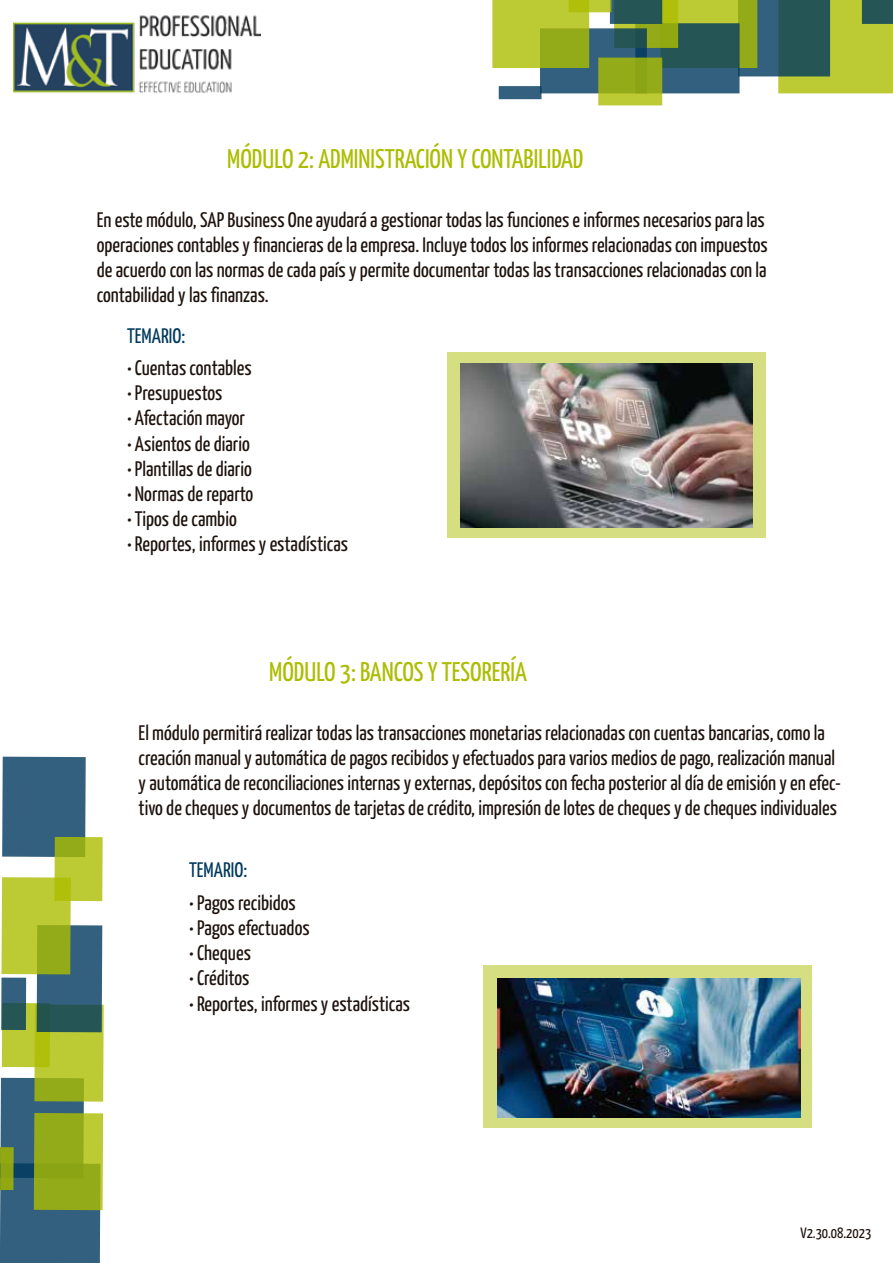
<style>
.page{position:relative;width:893px;height:1263px;background:#fff}
.page>*{position:absolute;margin:0;border:0;box-sizing:border-box;transform-origin:0 0}
.t1{font:27px "Yanone Kaffeesatz";color:#acbd00}
.t2{font:21px/25.2px "Yanone Kaffeesatz";color:#1e120d}
.t3{font:21px "Yanone Kaffeesatz";color:#00395e}
.t4{font:15px "Yanone Kaffeesatz";color:#1e120d}
</style>
<div class="page">
<div style="left:738px;top:0;width:92px;height:76px;background:#33607e"></div>
<svg style="left:678px;top:0;width:79px;height:68px;background:#a7b927"></svg>
<svg style="left:647px;top:23px;width:92px;height:70px;background:#2b5a64"></svg>
<svg style="left:614px;top:0;width:64px;height:48px"></svg>
<div style="left:610px;top:0;width:52px;height:24px;background:#255655;border:2px solid #00395e"></div>
<div style="left:499px;top:86px;width:42px;height:13px;background:#33607e;border:2px solid #00395e"></div>
<svg style="left:778px;top:0;width:115px;height:93px;background:#799642"></svg>
<div style="left:569px;top:0;width:42px;height:12px;background:#bcca33"></div>
<svg style="left:540px;top:28px;width:107px;height:65px;background:#305d73"></svg>
<svg style="left:492px;top:0;width:97px;height:68px;background:#afc02a"></svg>
<svg style="left:598px;top:58px;width:64px;height:47px;background:#9bb01f"></svg>
<svg style="left:0;top:877px;width:104px;height:386px;background:#7c9857"></svg>
<div style="left:2px;top:757px;width:84px;height:100px;background:#33607e"></div>
<svg style="left:57px;top:840px;width:43px;height:58px;background:#b2c229"></svg>
<div style="left:54px;top:837px;width:49px;height:64px;border:2px solid #acbd00"></div>
<div style="left:447px;top:352px;width:318px;height:186px;background:#d5de80"></div>
<div style="left:483px;top:965px;width:328px;height:163px;background:#d5de80"></div>
<img style="left:497px;top:979px;width:303px;height:138px">
<img style="left:460px;top:363px;width:293px;height:165px">
<img style="left:14px;top:15px;width:246px;height:79px">
<p class="t1" style="left:227px;top:142px;width:358px">MÓDULO 2: ADMINISTRACIÓN Y CONTABILIDAD</p>
<p class="t2" style="left:97px;top:206px;width:673px">En este módulo, SAP Business One ayudará a gestionar todas las funciones e informes necesarios para las operaciones contables y financieras de la empresa. Incluye todos los informes relacionadas con impuestos de acuerdo con las normas de cada país y permite documentar todas las transacciones relacionadas con la contabilidad y las finanzas.</p>
<p class="t3" style="left:127px;top:323px;width:60px">TEMARIO:</p>
<p class="t2" style="left:127px;top:355px;width:126px">• Cuentas contables</p>
<p class="t2" style="left:127px;top:380px;width:97px">• Presupuestos</p>
<p class="t2" style="left:127px;top:405px;width:120px">• Afectación mayor</p>
<p class="t2" style="left:127px;top:430px;width:124px">• Asientos de diario</p>
<p class="t2" style="left:127px;top:455px;width:126px">• Plantillas de diario</p>
<p class="t2" style="left:127px;top:481px;width:128px">• Normas de reparto</p>
<p class="t2" style="left:127px;top:506px;width:111px">• Tipos de cambio</p>
<p class="t2" style="left:127px;top:531px;width:223px">• Reportes, informes y estadísticas</p>
<p class="t1" style="left:269px;top:655px;width:259px">MÓDULO 3: BANCOS Y TESORERÍA</p>
<p class="t2" style="left:139px;top:719px;width:704px">El módulo permitirá realizar todas las transacciones monetarias relacionadas con cuentas bancarias, como la creación manual y automática de pagos recibidos y efectuados para varios medios de pago, realización manual y automática de reconciliaciones internas y externas, depósitos con fecha posterior al día de emisión y en efec&shy;tivo de cheques y documentos de tarjetas de crédito, impresión de lotes de cheques y de cheques individuales</p>
<p class="t3" style="left:189px;top:857px;width:60px">TEMARIO:</p>
<p class="t2" style="left:189px;top:889px;width:108px">• Pagos recibidos</p>
<p class="t2" style="left:189px;top:914px;width:122px">• Pagos efectuados</p>
<p class="t2" style="left:189px;top:939px;width:63px">• Cheques</p>
<p class="t2" style="left:189px;top:965px;width:62px">• Créditos</p>
<p class="t2" style="left:189px;top:990px;width:223px">• Reportes, informes y estadísticas</p>
<p class="t4" style="left:800px;top:1223px;width:72px">V2.30.08.2023</p>
</div>
